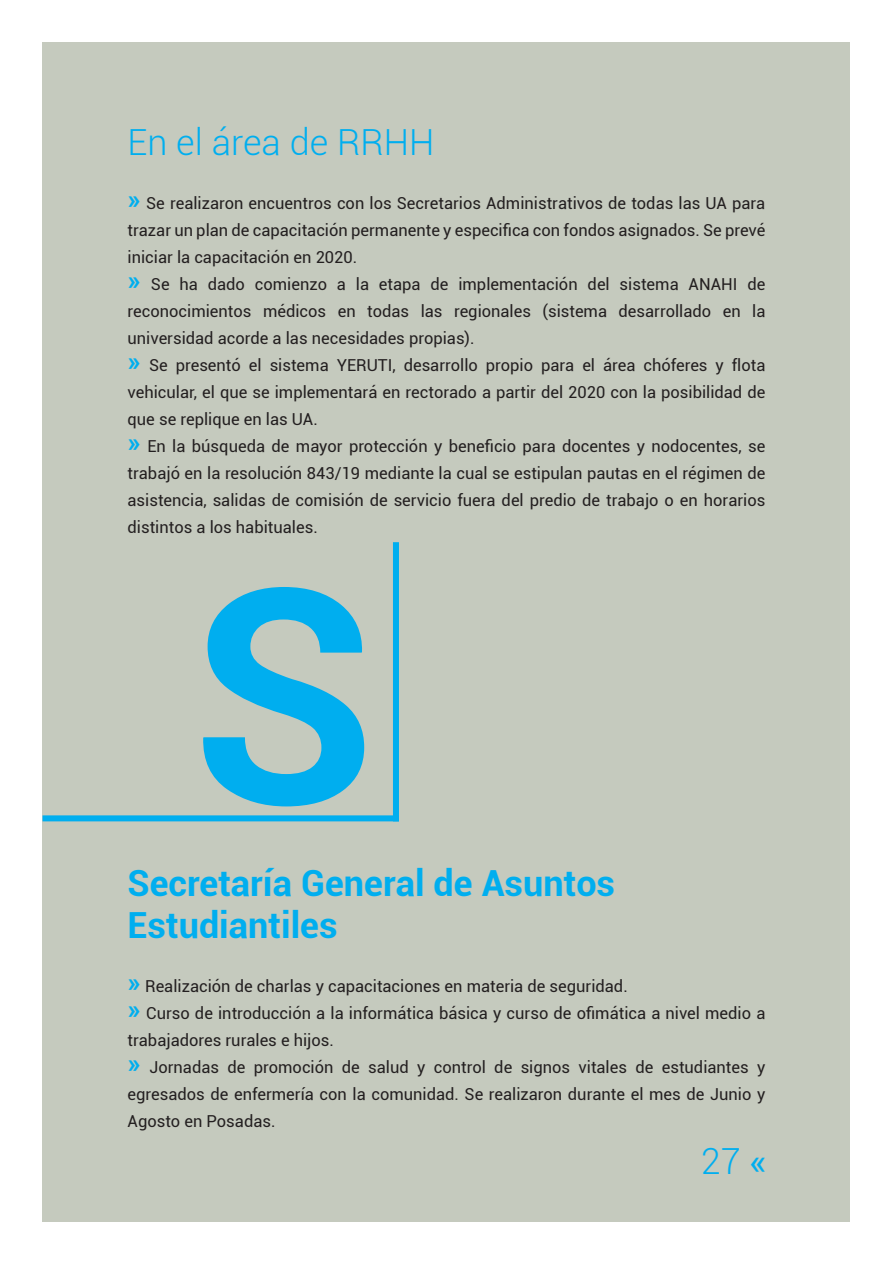
<style>
.page{position:relative;width:893px;height:1263px;background:#fff}
.page>*{position:absolute;margin:0;border:0;box-sizing:border-box;transform-origin:0 0}
.t1{font:700 300px "Roboto";color:#00aeef}
.t2{font:700 36px/42px "Roboto";color:#00aeef}
.t3{font:300 36px "Roboto";color:#00aeef}
.t4{font:16.5px/27px "Roboto";color:#231f20}
.s1{font-weight:700;font-size:27px;color:#00aeef}
.s2{font-weight:400}
</style>
<div class="page">
<div style="left:43px;top:43px;width:807px;height:1178px;background:#c5cabe"></div>
<div style="left:43px;top:815px;width:356px;height:6px;background:#00aeef"></div>
<div style="left:393px;top:542px;width:6px;height:279px;background:#00aeef"></div>
<h2 class="t3" style="left:128px;top:117px;width:308px">En el área de RRHH</h2>
<p class="t4" style="left:128px;top:189px;width:639px"><span class="s1">»</span> Se realizaron encuentros con los Secretarios Administrativos de todas las UA para trazar un plan de capacitación permanente y especifica con fondos asignados. Se prevé iniciar la capacitación en 2020.<br><span class="s1">»</span> Se ha dado comienzo a la etapa de implementación del sistema ANAHI de reconocimientos médicos en todas las regionales (sistema desarrollado en la universidad acorde a las necesidades propias).<br><span class="s1">»</span> Se presentó el sistema YERUTI, desarrollo propio para el área chóferes y flota vehicular, el que se implementará en rectorado a partir del 2020 con la posibilidad de que se replique en las UA.<br><span class="s1">»</span> En la búsqueda de mayor protección y beneficio para docentes y nodocentes, se trabajó en la resolución 843/19 mediante la cual se estipulan pautas en el régimen de asistencia, salidas de comisión de servicio fuera del predio de trabajo o en horarios distintos a los habituales.</p>
<h1 class="t1" style="left:191px;top:485px;width:187px">S</h1>
<h2 class="t2" style="left:128px;top:860px;width:489px">Secretaría General de Asuntos<br>Estudiantiles</h2>
<p class="t4" style="left:128px;top:972px;width:639px"><span class="s1">»</span> Realización de charlas y capacitaciones en materia de seguridad.<br><span class="s1">»</span> Curso de introducción a la informática básica y curso de ofimática a nivel medio a trabajadores rurales e hijos.<br><span class="s1">»</span> Jornadas de promoción de salud y control de signos vitales de estudiantes y egresados de enfermería con la comunidad. Se realizaron durante el mes de Junio y Agosto en Posadas.</p>
<h2 class="t3" style="left:701px;top:1136px;width:67px">27 <span class="s2">«</span></h2>
</div>
